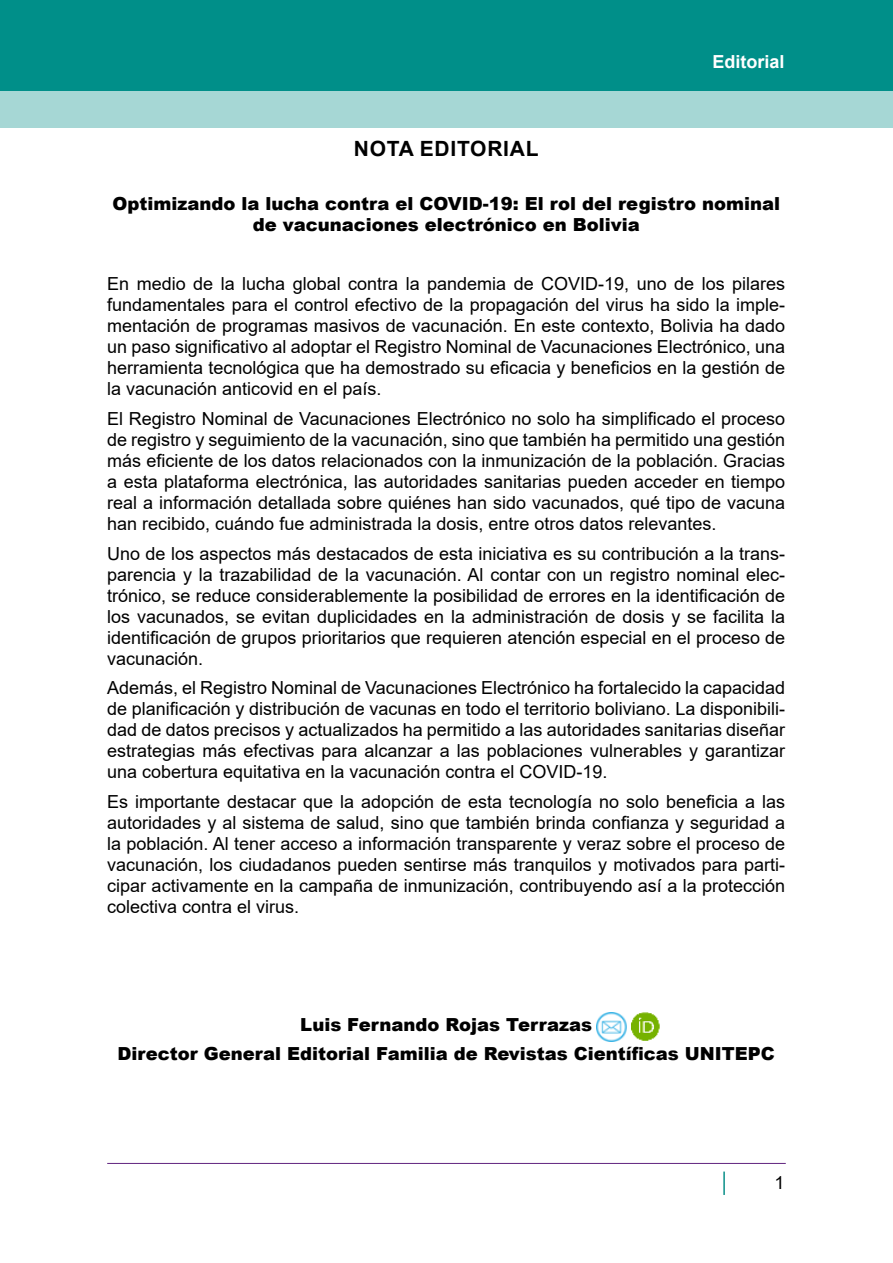
<style>
.page{position:relative;width:893px;height:1263px;background:#fff}
.page>*{position:absolute;margin:0;border:0;box-sizing:border-box;transform-origin:0 0}
.t1{font:700 21px "Arial";letter-spacing:.035em;color:#000}
.t2{font:18px/21px "Arial";color:#000;text-align:justify}
.t3{font:900 18px/21px "Arial";color:#000;text-align:center}
.t4{font:700 18px "Arial";color:#fff}
</style>
<div class="page">
<div style="left:0;top:55px;width:893px;height:73px;background:#a6d7d5"></div>
<div style="left:0;top:0;width:893px;height:91px;background:#008f89"></div>
<hr style="left:107px;top:1163px;width:679px;height:1px;background:#60247f">
<hr style="left:723px;top:1171px;width:2px;height:24px;background:#0b8f89">
<img style="left:597px;top:1012px;width:30px;height:29px">
<img style="left:631px;top:1012px;width:29px;height:29px">
<p class="t1" style="left:354px;top:133px;width:186px">NOTA EDITORIAL</p>
<p class="t4" style="left:712px;top:49px;width:74px">Editorial</p>
<p class="t3" style="left:112px;top:193px;width:669px">Optimizando la lucha contra el COVID-19: El rol del registro nominal de vacunaciones electrónico en Bolivia</p>
<p class="t2" style="left:107px;top:273px;width:680px">En medio de la lucha global contra la pandemia de COVID-19, uno de los pilares fundamentales para el control efectivo de la propagación del virus ha sido la imple&shy;mentación de programas masivos de vacunación. En este contexto, Bolivia ha dado un paso significativo al adoptar el Registro Nominal de Vacunaciones Electrónico, una herramienta tecnológica que ha demostrado su eficacia y beneficios en la gestión de la vacunación anticovid en el país.</p>
<p class="t2" style="left:107px;top:408px;width:679px">El Registro Nominal de Vacunaciones Electrónico no solo ha simplificado el proceso de registro y seguimiento de la vacunación, sino que también ha permitido una gestión más eficiente de los datos relacionados con la inmunización de la población. Gracias a esta plataforma electrónica, las autoridades sanitarias pueden acceder en tiempo real a información detallada sobre quiénes han sido vacunados, qué tipo de vacuna han recibido, cuándo fue administrada la dosis, entre otros datos relevantes.</p>
<p class="t2" style="left:107px;top:542px;width:680px">Uno de los aspectos más destacados de esta iniciativa es su contribución a la trans&shy;parencia y la trazabilidad de la vacunación. Al contar con un registro nominal elec&shy;trónico, se reduce considerablemente la posibilidad de errores en la identificación de los vacunados, se evitan duplicidades en la administración de dosis y se facilita la identificación de grupos prioritarios que requieren atención especial en el proceso de vacunación.</p>
<p class="t2" style="left:107px;top:677px;width:680px">Además, el Registro Nominal de Vacunaciones Electrónico ha fortalecido la capacidad de planificación y distribución de vacunas en todo el territorio boliviano. La disponibili&shy;dad de datos precisos y actualizados ha permitido a las autoridades sanitarias diseñar estrategias más efectivas para alcanzar a las poblaciones vulnerables y garantizar una cobertura equitativa en la vacunación contra el COVID-19.</p>
<p class="t2" style="left:107px;top:791px;width:680px">Es importante destacar que la adopción de esta tecnología no solo beneficia a las autoridades y al sistema de salud, sino que también brinda confianza y seguridad a la población. Al tener acceso a información transparente y veraz sobre el proceso de vacunación, los ciudadanos pueden sentirse más tranquilos y motivados para parti&shy;cipar activamente en la campaña de inmunización, contribuyendo así a la protección colectiva contra el virus.</p>
<p class="t3" style="left:118px;top:1009px;width:659px;line-height:29.5px">Luis Fernando Rojas Terrazas<br>Director General Editorial Familia de Revistas Científicas UNITEPC</p>
<p class="t2" style="left:774px;top:1172px;width:12px">1</p>
</div>
